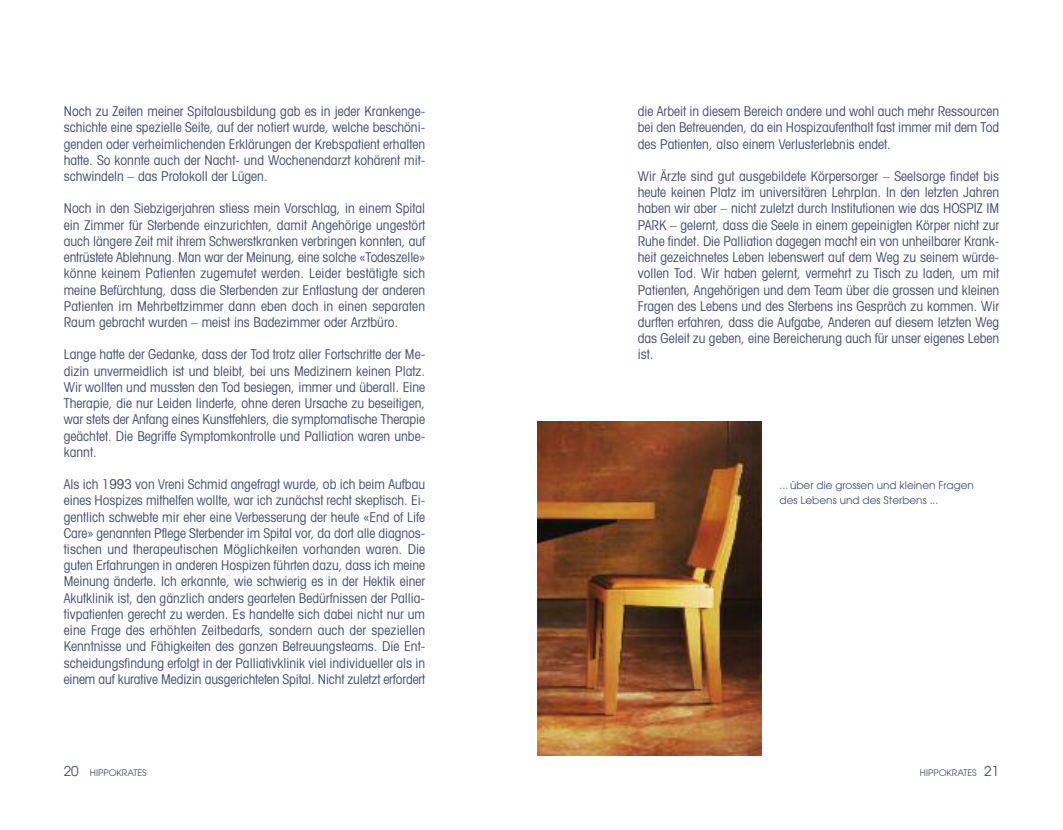
<style>
.page{position:relative;width:1063px;height:830px;background:#fff}
.page>*{position:absolute;margin:0;border:0;box-sizing:border-box;transform-origin:0 0}
.t1{font:condensed 13.5px/16.2px "Avant Garde";color:#444e73;text-align:justify}
.t2{font:10.5px/15px "Avant Garde";color:#444e73}
.t3{font:9px "Avant Garde";color:#444e73}
.s1{font-size:13.5px}
</style>
<div class="page">
<img style="left:537px;top:421px;width:224px;height:334px">
<p class="t1" style="left:64px;top:104px;width:363px">Noch zu Zeiten meiner Spitalausbildung gab es in jeder Krankenge&shy;schichte eine spezielle Seite, auf der notiert wurde, welche beschöni&shy;genden oder verheimlichenden Erklärungen der Krebspatient erhalten hatte. So konnte auch der Nacht- und Wochenendarzt kohärent mit&shy;schwindeln – das Protokoll der Lügen.</p>
<p class="t1" style="left:64px;top:202px;width:363px">Noch in den Siebzigerjahren stiess mein Vorschlag, in einem Spital ein Zimmer für Sterbende einzurichten, damit Angehörige ungestört auch längere Zeit mit ihrem Schwerstkranken verbringen konnten, auf entrüstete Ablehnung. Man war der Meinung, eine solche «Todeszelle» könne keinem Patienten zugemutet werden. Leider bestätigte sich meine Befürchtung, dass die Sterbenden zur Entlastung der anderen Patienten im Mehrbettzimmer dann eben doch in einen separaten Raum gebracht wurden – meist ins Badezimmer oder Arztbüro.</p>
<p class="t1" style="left:64px;top:347px;width:363px">Lange hatte der Gedanke, dass der Tod trotz aller Fortschritte der Me&shy;dizin unvermeidlich ist und bleibt, bei uns Medizinern keinen Platz.<br>Wir wollten und mussten den Tod besiegen, immer und überall. Eine Therapie, die nur Leiden linderte, ohne deren Ursache zu beseitigen, war stets der Anfang eines Kunstfehlers, die symptomatische Therapie geächtet. Die Begriffe Symptomkontrolle und Palliation waren unbe&shy;kannt.</p>
<p class="t1" style="left:64px;top:477px;width:363px">Als ich 1993 von Vreni Schmid angefragt wurde, ob ich beim Aufbau eines Hospizes mithelfen wollte, war ich zunächst recht skeptisch. Ei&shy;gentlich schwebte mir eher eine Verbesserung der heute «End of Life Care» genannten Pflege Sterbender im Spital vor, da dort alle diagnos&shy;tischen und therapeutischen Möglichkeiten vorhanden waren. Die guten Erfahrungen in anderen Hospizen führten dazu, dass ich meine Meinung änderte. Ich erkannte, wie schwierig es in der Hektik einer Akutklinik ist, den gänzlich anders gearteten Bedürfnissen der Pallia&shy;tivpatienten gerecht zu werden. Es handelte sich dabei nicht nur um eine Frage des erhöhten Zeitbedarfs, sondern auch der speziellen Kenntnisse und Fähigkeiten des ganzen Betreuungsteams. Die Ent&shy;scheidungsfindung erfolgt in der Palliativklinik viel individueller als in einem auf kurative Medizin ausgerichteten Spital. Nicht zuletzt erfordert</p>
<p class="t3" style="left:64px;top:769px;width:85px"><span class="s1">20</span> HIPPOKRATES</p>
<p class="t1" style="left:638px;top:104px;width:363px">die Arbeit in diesem Bereich andere und wohl auch mehr Ressourcen bei den Betreuenden, da ein Hospizaufenthalt fast immer mit dem Tod des Patienten, also einem Verlusterlebnis endet.</p>
<p class="t1" style="left:638px;top:169px;width:363px">Wir Ärzte sind gut ausgebildete Körpersorger – Seelsorge findet bis heute keinen Platz im universitären Lehrplan. In den letzten Jahren haben wir aber – nicht zuletzt durch Institutionen wie das HOSPIZ IM PARK – gelernt, dass die Seele in einem gepeinigten Körper nicht zur Ruhe findet. Die Palliation dagegen macht ein von unheilbarer Krank&shy;heit gezeichnetes Leben lebenswert auf dem Weg zu seinem würde&shy;vollen Tod. Wir haben gelernt, vermehrt zu Tisch zu laden, um mit Patienten, Angehörigen und dem Team über die grossen und kleinen Fragen des Lebens und des Sterbens ins Gespräch zu kommen. Wir durften erfahren, dass die Aufgabe, Anderen auf diesem letzten Weg das Geleit zu geben, eine Bereicherung auch für unser eigenes Leben ist.</p>
<p class="t2" style="left:780px;top:478px;width:196px">... über die grossen und kleinen Fragen des Lebens und des Sterbens ...</p>
<p class="t3" style="left:920px;top:769px;width:81px">HIPPOKRATES <span class="s1">21</span></p>
</div>
